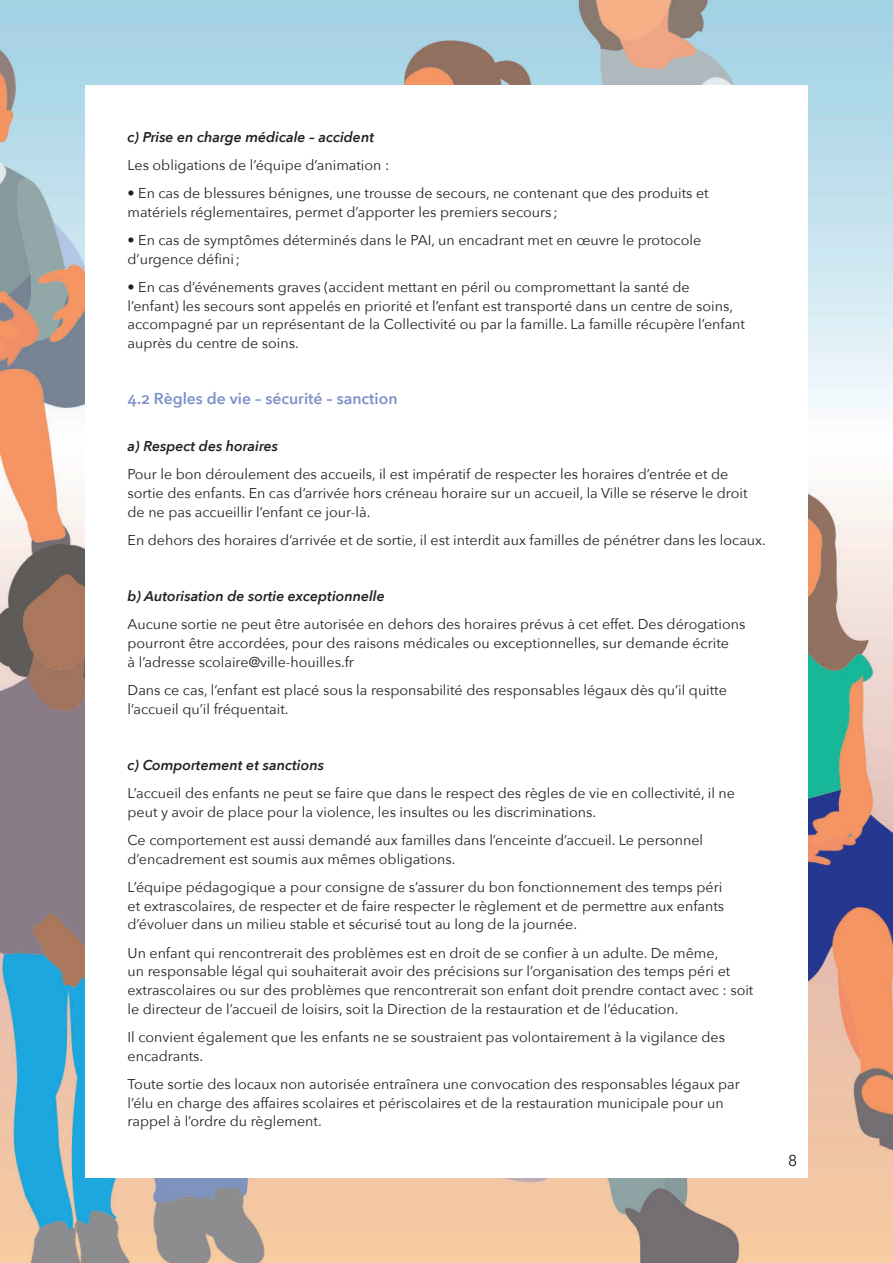
<style>
.page{position:relative;width:893px;height:1263px;background:#fff}
.page>*{position:absolute;margin:0;border:0;box-sizing:border-box;transform-origin:0 0}
.t1{font:600 15.75px "Avenir Next";color:#7e91c9}
.t2{font:15.75px "Avenir Next";color:#231f20}
.t3{font:14.25px/18.8px "Avenir Next";color:#231f20}
.t4{font:italic 600 14.25px "Avenir Next";color:#231f20}
</style>
<div class="page">
<img style="left:0;top:0;width:893px;height:1263px">
<div style="left:85px;top:85px;width:723px;height:1093px;background:#fff"></div>
<p class="t4" style="left:128px;top:125px;width:248px">c) Prise en charge médicale – accident</p>
<p class="t3" style="left:128px;top:155px;width:263px">Les obligations de l’équipe d’animation :</p>
<p class="t3" style="left:128px;top:183px;width:583px">• En cas de blessures bénignes, une trousse de secours, ne contenant que des produits et matériels réglementaires, permet d’apporter les premiers secours ;</p>
<p class="t3" style="left:128px;top:230px;width:575px">• En cas de symptômes déterminés dans le PAI, un encadrant met en œuvre le protocole d’urgence défini;</p>
<p class="t3" style="left:128px;top:277px;width:619px">• En cas d’événements graves (accident mettant en péril ou compromettant la santé de<br>l’enfant) les secours sont appelés en priorité et l’enfant est transporté dans un centre de soins, accompagné par un représentant de la Collectivité ou par la famille. La famille récupère l’enfant auprès du centre de soins.</p>
<p class="t1" style="left:128px;top:385px;width:272px">4.2 Règles de vie – sécurité – sanction</p>
<p class="t4" style="left:128px;top:434px;width:152px">a) Respect des horaires</p>
<p class="t3" style="left:128px;top:464px;width:622px">Pour le bon déroulement des accueils, il est impératif de respecter les horaires d’entrée et de sortie des enfants. En cas d’arrivée hors créneau horaire sur un accueil, la Ville se réserve le droit de ne pas accueillir l’enfant ce jour-là.</p>
<p class="t3" style="left:128px;top:530px;width:640px">En dehors des horaires d’arrivée et de sortie, il est interdit aux familles de pénétrer dans les locaux.</p>
<p class="t4" style="left:128px;top:584px;width:259px">b) Autorisation de sortie exceptionnelle</p>
<p class="t3" style="left:128px;top:614px;width:619px">Aucune sortie ne peut être autorisée en dehors des horaires prévus à cet effet. Des dérogations pourront être accordées, pour des raisons médicales ou exceptionnelles, sur demande écrite<br>à l’adresse scolaire@ville-houilles.fr</p>
<p class="t3" style="left:128px;top:680px;width:601px">Dans ce cas, l’enfant est placé sous la responsabilité des responsables légaux dès qu’il quitte l’accueil qu’il fréquentait.</p>
<p class="t4" style="left:128px;top:753px;width:198px">c) Comportement et sanctions</p>
<p class="t3" style="left:128px;top:783px;width:609px">L’accueil des enfants ne peut se faire que dans le respect des règles de vie en collectivité, il ne peut y avoir de place pour la violence, les insultes ou les discriminations.</p>
<p class="t3" style="left:128px;top:830px;width:577px">Ce comportement est aussi demandé aux familles dans l’enceinte d’accueil. Le personnel d’encadrement est soumis aux mêmes obligations.</p>
<p class="t3" style="left:128px;top:877px;width:598px">L’équipe pédagogique a pour consigne de s’assurer du bon fonctionnement des temps péri et extrascolaires, de respecter et de faire respecter le règlement et de permettre aux enfants d’évoluer dans un milieu stable et sécurisé tout au long de la journée.</p>
<p class="t3" style="left:128px;top:943px;width:627px">Un enfant qui rencontrerait des problèmes est en droit de se confier à un adulte. De même,<br>un responsable légal qui souhaiterait avoir des précisions sur l’organisation des temps péri et extrascolaires ou sur des problèmes que rencontrerait son enfant doit prendre contact avec : soit le directeur de l’accueil de loisirs, soit la Direction de la restauration et de l’éducation.</p>
<p class="t3" style="left:128px;top:1027px;width:599px">Il convient également que les enfants ne se soustraient pas volontairement à la vigilance des encadrants.</p>
<p class="t3" style="left:128px;top:1074px;width:614px">Toute sortie des locaux non autorisée entraînera une convocation des responsables légaux par l’élu en charge des affaires scolaires et périscolaires et de la restauration municipale pour un rappel à l’ordre du règlement.</p>
<p class="t2" style="left:788px;top:1148px;width:11px">8</p>
</div>
